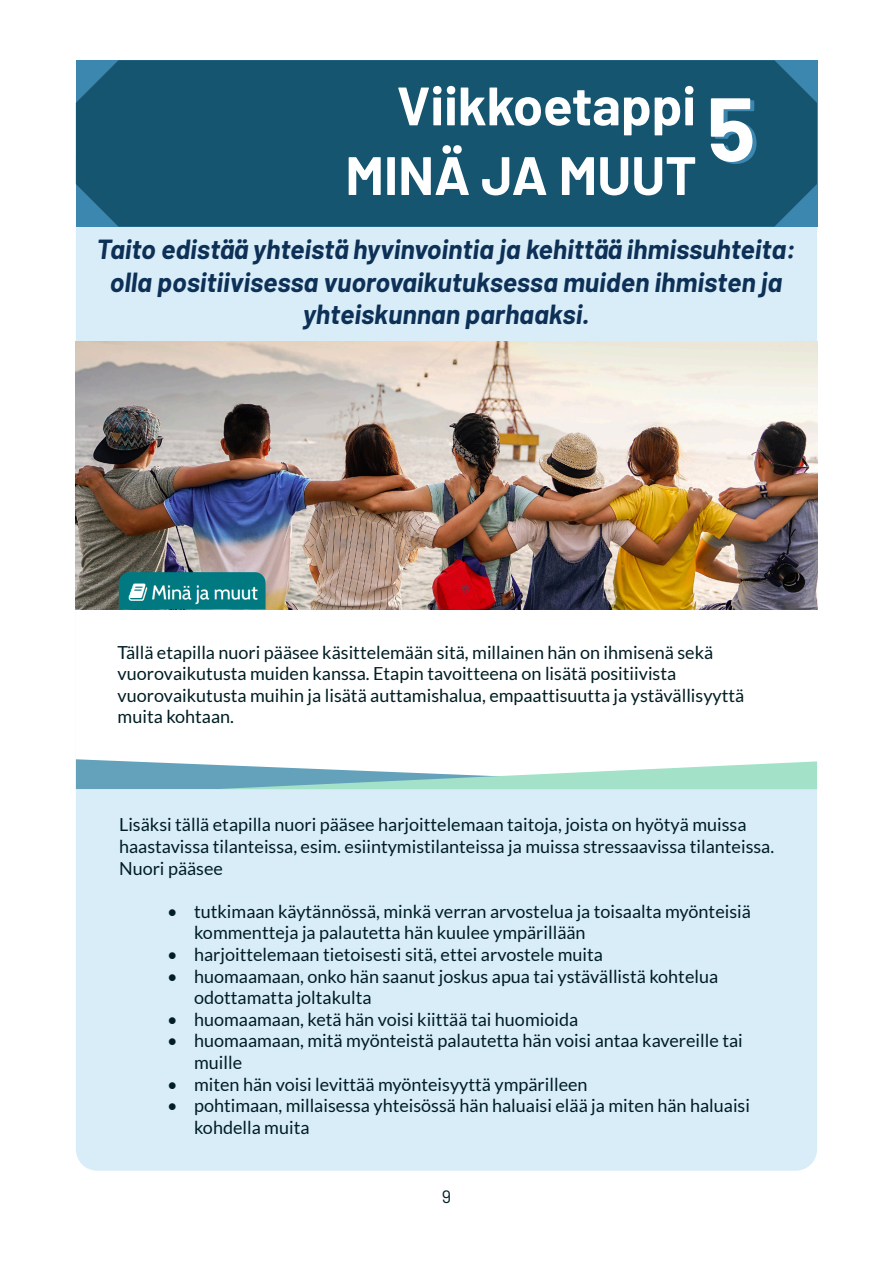
<style>
.page{position:relative;width:893px;height:1263px;background:#fff}
.page>*{position:absolute;margin:0;border:0;box-sizing:border-box;transform-origin:0 0}
.t1{font:700 54px "Barlow";color:#fff}
.t2{font:italic 700 27px/32.4px "Barlow";color:#0d3057;text-align:center}
.t3{font:18px/21.6px "Lato";color:#001e24}
.t4{font:18px "Barlow";color:#001e24}
</style>
<div class="page">
<div style="left:76px;top:137px;width:741px;height:1034px;background:#d9edf8;border-radius:21px"></div>
<div style="left:76px;top:609px;width:741px;height:176px;background:#fff"></div>
<div style="left:76px;top:60px;width:741px;height:167px;background:#165570"></div>
<img style="left:76px;top:341px;width:741px;height:268px">
<img style="left:119px;top:572px;width:147px;height:37px">
<svg style="left:76px;top:759px;width:741px;height:30px"></svg>
<h1 class="t1" style="left:397px;top:66px;width:301px">Viikkoetappi</h1>
<h1 class="t1" style="left:345px;top:136px;width:412px">MINÄ JA MUUT <sup>5</sup></h1>
<h2 class="t2" style="left:96px;top:231px;width:701px">Taito edistää yhteistä hyvinvointia ja kehittää ihmissuhteita: olla positiivisessa vuorovaikutuksessa muiden ihmisten ja yhteiskunnan parhaaksi.</h2>
<p class="t3" style="left:118px;top:641px;width:628px">Tällä etapilla nuori pääsee käsittelemään sitä, millainen hän on ihmisenä sekä vuorovaikutusta muiden kanssa. Etapin tavoitteena on lisätä positiivista vuorovaikutusta muihin ja lisätä auttamishalua, empaattisuutta ja ystävällisyyttä muita kohtaan.</p>
<p class="t3" style="left:119px;top:814px;width:657px">Lisäksi tällä etapilla nuori pääsee harjoittelemaan taitoja, joista on hyötyä muissa haastavissa tilanteissa, esim. esiintymistilanteissa ja muissa stressaavissa tilanteissa.<br>Nuori pääsee</p>
<p class="t3" style="left:194px;top:900px;width:558px;text-indent:-27px">• tutkimaan käytännössä, minkä verran arvostelua ja toisaalta myönteisiä kommentteja ja palautetta hän kuulee ympärillään</p>
<p class="t3" style="left:167px;top:943px;width:437px">• harjoittelemaan tietoisesti sitä, ettei arvostele muita</p>
<p class="t3" style="left:194px;top:965px;width:526px;text-indent:-27px">• huomaamaan, onko hän saanut joskus apua tai ystävällistä kohtelua odottamatta joltakulta</p>
<p class="t3" style="left:167px;top:1008px;width:413px">• huomaamaan, ketä hän voisi kiittää tai huomioida</p>
<p class="t3" style="left:194px;top:1030px;width:550px;text-indent:-27px">• huomaamaan, mitä myönteistä palautetta hän voisi antaa kavereille tai muille</p>
<p class="t3" style="left:167px;top:1073px;width:422px">• miten hän voisi levittää myönteisyyttä ympärilleen</p>
<p class="t3" style="left:194px;top:1095px;width:557px;text-indent:-27px">• pohtimaan, millaisessa yhteisössä hän haluaisi elää ja miten hän haluaisi kohdella muita</p>
<p class="t4" style="left:442px;top:1183px;width:11px">9</p>
</div>
